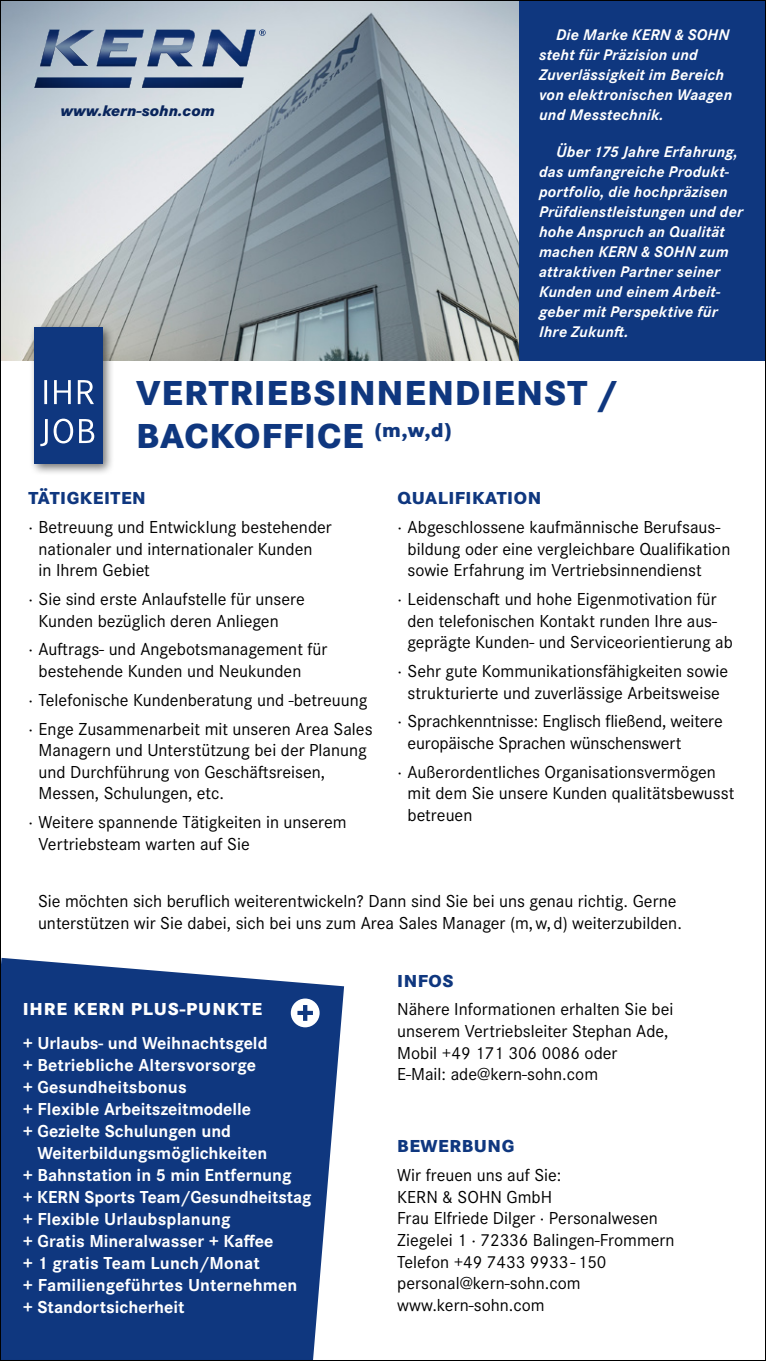
<style>
.page{position:relative;width:766px;height:1361px;background:#fff}
.page>*{position:absolute;margin:0;border:0;box-sizing:border-box;transform-origin:0 0}
.t1{font:800 36px/43.2px "Corporate S Pro";letter-spacing:.025em;color:#0f377f}
.t2{font:18px/21.6px "Corporate S Pro";color:#000}
.t3{font:700 18px/22px "Corporate S Pro";color:#fff}
.t4{font:800 18px "Corporate S Pro";letter-spacing:.03em;color:#0f377f}
.t5{font:800 18px "Corporate S Pro";letter-spacing:.05em;color:#fff}
.t6{font:italic 700 16px/20px "Corporate S Pro";letter-spacing:.015em;color:#fff}
.t7{font:italic 800 16px "Corporate S Pro";letter-spacing:.005em;color:#09255c}
</style>
<div class="page">
<img style="left:2px;top:2px;width:517px;height:358px">
<svg style="left:2px;top:958px;width:342px;height:401px;background:#214688"></svg>
<div style="left:519px;top:0;width:246px;height:360px;background:#0f377f"></div>
<div style="left:291px;top:998px;width:28px;height:29px;background:#fff;border-radius:50%"></div>
<svg style="left:297px;top:1005px;width:16px;height:16px"></svg>
<svg style="left:40px;top:29px;width:225px;height:37px;background:#778ba9"></svg>
<svg style="left:34px;top:77px;width:210px;height:11px;background:#1e3867"></svg>
<div style="left:29px;top:322px;width:86px;height:154px;background:#000;opacity:.55"></div>
<div style="left:34px;top:327px;width:68px;height:137px;background:#0f377f"></div>
<svg style="left:40px;top:419px;width:54px;height:27px"></svg>
<svg style="left:44px;top:380px;width:50px;height:24px"></svg>
<p class="t7" style="left:60px;top:98px;width:156px">www.kern-sohn.com</p>
<p class="t6" style="left:539px;top:23px;width:195px;text-indent:17px">Die Marke KERN &amp; SOHN steht für Präzision und<br>Zuverlässigkeit im Bereich von elektronischen Waagen und Messtechnik.</p>
<p class="t6" style="left:539px;top:140px;width:205px;text-indent:17px">Über 175 Jahre Erfahrung, das umfangreiche Produkt&shy;portfolio, die hochpräzisen<br>Prüfdienstleistungen und der hohe Anspruch an Qualität machen KERN &amp; SOHN zum attraktiven Partner seiner<br>Kunden und einem Arbeit&shy;geber mit Perspektive für<br>Ihre Zukunft.</p>
<h1 class="t1" style="left:136px;top:369px;width:484px">VERTRIEBSINNENDIENST /<br>BACKOFFICE <sup>(m,w,d)</sup></h1>
<p class="t4" style="left:28px;top:483px;width:119px">TÄTIGKEITEN</p>
<p class="t2" style="left:39px;top:515px;width:295px;text-indent:-10px">· Betreuung und Entwicklung bestehender nationaler und internationaler Kunden<br>in Ihrem Gebiet</p>
<p class="t2" style="left:39px;top:587px;width:268px;text-indent:-10px">· Sie sind erste Anlaufstelle für unsere<br>Kunden bezüglich deren Anliegen</p>
<p class="t2" style="left:39px;top:637px;width:290px;text-indent:-10px">· Auftrags- und Angebotsmanagement für bestehende Kunden und Neukunden</p>
<p class="t2" style="left:28px;top:684px;width:345px;line-height:28.8px">· Telefonische Kundenberatung und -betreuung · Enge Zusammenarbeit mit unseren Area Sales</p>
<p class="t2" style="left:39px;top:738px;width:330px">Managern und Unterstützung bei der Planung und Durchführung von Geschäftsreisen,<br>Messen, Schulungen, etc.</p>
<p class="t2" style="left:39px;top:810px;width:309px;text-indent:-10px">· Weitere spannende Tätigkeiten in unserem<br>Vertriebsteam warten auf Sie</p>
<p class="t4" style="left:397px;top:483px;width:145px">QUALIFIKATION</p>
<p class="t2" style="left:407px;top:515px;width:324px;text-indent:-10px">· Abgeschlossene kaufmännische Berufsaus&shy;bildung oder eine vergleichbare Qualifikation sowie Erfahrung im Vertriebsinnendienst</p>
<p class="t2" style="left:407px;top:587px;width:326px;text-indent:-10px">· Leidenschaft und hohe Eigenmotivation für den telefonischen Kontakt runden Ihre aus&shy;geprägte Kunden- und Serviceorientierung ab</p>
<p class="t2" style="left:397px;top:659px;width:332px;text-align:center">· Sehr gute Kommunikationsfähigkeiten sowie strukturierte und zuverlässige Arbeitsweise</p>
<p class="t2" style="left:407px;top:709px;width:316px;text-indent:-10px">· Sprachkenntnisse: Englisch fließend, weitere europäische Sprachen wünschenswert</p>
<p class="t2" style="left:407px;top:760px;width:328px;text-indent:-10px">· Außerordentliches Organisationsvermögen mit dem Sie unsere Kunden qualitätsbewusst betreuen</p>
<p class="t2" style="left:38px;top:889px;width:645px">Sie möchten sich beruflich weiterentwickeln? Dann sind Sie bei uns genau richtig. Gerne unterstützen wir Sie dabei, sich bei uns zum Area Sales Manager (m, w, d) weiterzubilden.</p>
<p class="t5" style="left:23px;top:995px;width:241px">IHRE KERN PLUS-PUNKTE</p>
<p class="t3" style="left:23px;top:1030px;width:246px">+ Urlaubs- und Weihnachtsgeld + Betriebliche Altersvorsorge + Gesundheitsbonus<br>+ Flexible Arbeitszeitmodelle<br>+ Gezielte Schulungen und</p>
<p class="t3" style="left:23px;top:1140px;width:290px;text-indent:15px">Weiterbildungsmöglichkeiten<br>+ Bahnstation in 5 min Entfernung<br>+ KERN Sports Team/Gesundheitstag + Flexible Urlaubsplanung<br>+ Gratis Mineralwasser + Kaffee<br>+ 1 gratis Team Lunch/Monat<br>+ Familiengeführtes Unternehmen + Standortsicherheit</p>
<p class="t4" style="left:397px;top:966px;width:58px">INFOS</p>
<p class="t2" style="left:397px;top:997px;width:278px">Nähere Informationen erhalten Sie bei unserem Vertriebsleiter Stephan Ade, Mobil +49 171 306 0086 oder<br>E-Mail: ade@kern-sohn.com</p>
<p class="t4" style="left:397px;top:1131px;width:119px">BEWERBUNG</p>
<p class="t2" style="left:397px;top:1163px;width:279px">Wir freuen uns auf Sie:<br>KERN &amp; SOHN GmbH<br>Frau Elfriede Dilger · Personalwesen<br>Ziegelei 1 · 72336 Balingen-Frommern<br>Telefon +49 7433 9933 - 150 personal@kern-sohn.com www.kern-sohn.com</p>
</div>
